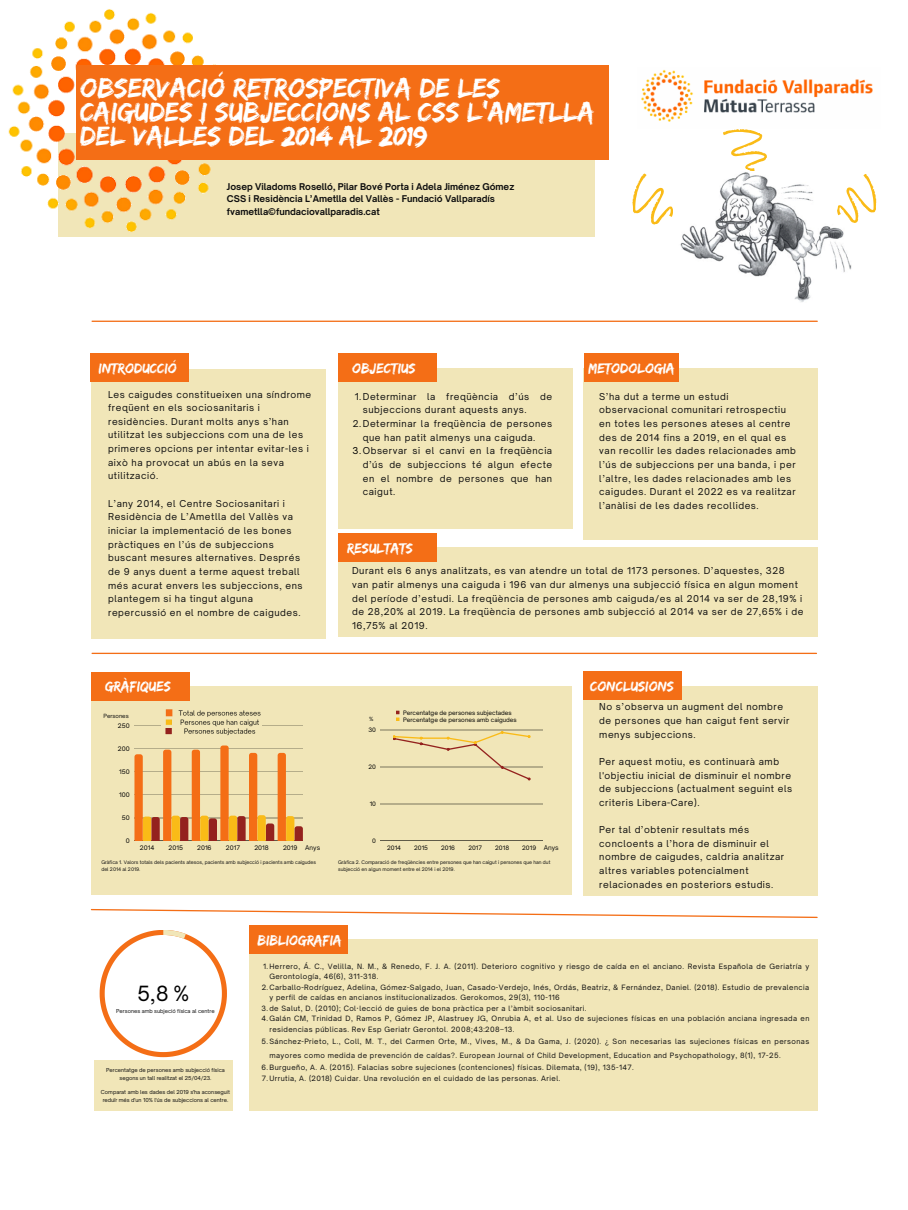
<style>
.page{position:relative;width:908px;height:1210px;background:#fff}
.page>*{position:absolute;margin:0;border:0;box-sizing:border-box;transform-origin:0 0}
.t1{font:28.32px/24.2px "Edo";color:#fff}
.t2{font:20.02px "Open Sauce One";color:#000}
.t3{font:14.7px "Edo";color:#fff}
.t4{font:9.1px/13.6px "Open Sauce One";letter-spacing:.06em;color:#0e0e0e}
.t5{font:700 8.92px "Open Sauce One";color:#0e0e0e}
.t6{font:7px/10.5px "Open Sauce One";letter-spacing:.06em;color:#0e0e0e}
.t7{font:6.3px "Open Sauce One";color:#0e0e0e}
.t8{font:6.05px "Open Sauce One";color:#000}
.t9{font:5.81px "Open Sauce One";color:#000}
.t10{font:5.53px "Open Sauce One";color:#0e0e0e}
.t11{font:5.25px/7.3px "Open Sauce One";color:#0e0e0e;text-align:center}
.t12{font:4.72px/6.6px "Open Sauce One";color:#0e0e0e}
.s1{color:#000}
</style>
<div class="page">
<div style="left:59px;top:134px;width:536px;height:103px;background:#f1e6b8"></div>
<img style="left:8px;top:9px;width:229px;height:225px">
<div style="left:76px;top:66px;width:532px;height:94px;background:#f46e16"></div>
<svg style="left:90px;top:908px;width:728px;height:10px"></svg>
<hr style="left:92px;top:653px;width:724px;height:1px;background:#f46e16">
<div style="left:583px;top:368px;width:234px;height:171px;background:#f1e6b8"></div>
<div style="left:91px;top:369px;width:234px;height:269px;background:#f1e6b8"></div>
<div style="left:91px;top:354px;width:98px;height:28px;background:#f46e16"></div>
<div style="left:338px;top:368px;width:234px;height:161px;background:#f1e6b8"></div>
<div style="left:338px;top:354px;width:98px;height:28px;background:#f46e16"></div>
<div style="left:338px;top:547px;width:479px;height:90px;background:#f1e6b8"></div>
<div style="left:338px;top:533px;width:98px;height:28px;background:#f46e16"></div>
<div style="left:583px;top:354px;width:95px;height:28px;background:#f46e16"></div>
<div style="left:91px;top:686px;width:481px;height:208px;background:#f1e6b8"></div>
<div style="left:583px;top:686px;width:234px;height:209px;background:#f1e6b8"></div>
<svg style="left:723px;top:129px;width:44px;height:42px"></svg>
<svg style="left:499px;top:1110px;width:76px;height:1px"></svg>
<hr style="left:92px;top:321px;width:725px;height:1px;background:#f46e16">
<img style="left:641px;top:70px;width:232px;height:52px">
<img style="left:680px;top:172px;width:172px;height:130px">
<svg style="left:632px;top:173px;width:41px;height:52px"></svg>
<svg style="left:835px;top:172px;width:42px;height:54px"></svg>
<div style="left:249px;top:938px;width:568px;height:172px;background:#f1e6b8"></div>
<hr style="left:134px;top:725px;width:169px;height:1px;background:#000">
<hr style="left:134px;top:841px;width:169px;height:1px;background:#000">
<svg style="left:134px;top:745px;width:169px;height:96px"></svg>
<img style="left:161px;top:709px;width:100px;height:27px">
<svg style="left:396px;top:710px;width:3px;height:11px"></svg>
<hr style="left:380px;top:730px;width:162px;height:1px;background:#000">
<hr style="left:380px;top:767px;width:162px;height:1px;background:#000">
<hr style="left:380px;top:804px;width:162px;height:1px;background:#000">
<hr style="left:380px;top:841px;width:162px;height:1px;background:#000">
<svg style="left:392px;top:731px;width:138px;height:49px"></svg>
<svg style="left:165px;top:728px;width:9px;height:8px"></svg>
<div style="left:249px;top:925px;width:98px;height:29px;background:#f46e16"></div>
<div style="left:91px;top:672px;width:99px;height:28px;background:#f46e16"></div>
<div style="left:583px;top:671px;width:98px;height:29px;background:#f46e16"></div>
<svg style="left:100px;top:930px;width:127px;height:127px"></svg>
<div style="left:94px;top:1059px;width:139px;height:51px;background:#f1e6b8"></div>
<p class="t1" style="left:80px;top:75px;width:516px">OBSERVACIÓ RETROSPECTIVA DE LES<br>CAIGUDES I SUBJECCIONS AL CSS L’AMETLLA<br>DEL VALLÈS DEL 2014 AL 2019</p>
<p class="t5" style="left:227px;top:181px;width:289px">Josep Viladoms Roselló, Pilar Bové Porta i Adela Jiménez Gómez</p>
<p class="t5" style="left:227px;top:193px;width:269px">CSS i Residència L’Ametlla del Vallès - Fundació Vallparadís</p>
<p class="t5" style="left:227px;top:206px;width:154px">fvametlla©fundaciovallparadis.cat</p>
<p class="t3" style="left:99px;top:359px;width:80px">INTRODUCCIÓ</p>
<p class="t3" style="left:352px;top:359px;width:65px">OBJECTIUS</p>
<p class="t3" style="left:588px;top:359px;width:88px">METODOLOGIA</p>
<p class="t4" style="left:108px;top:387px;width:205px">Les caigudes constitueixen una síndrome freqüent en els sociosanitaris i residències. Durant molts anys s’han utilitzat les subjeccions com una de les primeres opcions per intentar evitar-les i això ha provocat un abús en la seva utilització.</p>
<p class="t4" style="left:108px;top:496px;width:196px">L’any 2014, el Centre Sociosanitari i Residència de L’Ametlla del Vallès va iniciar la implementació de les bones pràctiques en l’ús de subjeccions buscant mesures alternatives. Després de 9 anys duent a terme aquest treball més acurat envers les subjeccions, ens plantegem si ha tingut alguna repercussió en el nombre de caigudes.</p>
<p class="t4" style="left:362px;top:389px;width:191px;text-indent:-8px">1.Determinar la freqüència d’ús de subjeccions durant aquests anys.</p>
<p class="t4" style="left:362px;top:417px;width:191px;text-indent:-10px">2.Determinar la freqüència de persones que han patit almenys una caiguda.</p>
<p class="t4" style="left:362px;top:444px;width:191px;text-align:justify;text-indent:-10px"><span class="s1">3.</span>Observar si el canvi en la freqüència d’ús de subjeccions té algun efecte en el nombre de persones que han caigut.</p>
<p class="t3" style="left:347px;top:540px;width:67px">RESULTATS</p>
<p class="t4" style="left:599px;top:389px;width:198px">S’ha dut a terme un estudi observacional comunitari retrospectiu en totes les persones ateses al centre des de 2014 fins a 2019, en el qual es van recollir les dades relacionades amb l’ús de subjeccions per una banda, i per l’altre, les dades relacionades amb les caigudes. Durant el 2022 es va realitzar l’anàlisi de les dades recollides.</p>
<p class="t4" style="left:352px;top:564px;width:453px">Durant els 6 anys analitzats, es van atendre un total de 1173 persones. D’aquestes, 328<br>van patir almenys una caiguda i 196 van dur almenys una subjecció física en algun moment del període d’estudi. La freqüència de persones amb caiguda/es al 2014 va ser de 28,19% i de 28,20% al 2019. La freqüència de persones amb subjecció al 2014 va ser de 27,65% i de 16,75% al 2019.</p>
<p class="t3" style="left:105px;top:678px;width:67px">GRÀFIQUES</p>
<p class="t3" style="left:590px;top:677px;width:85px">CONCLUSIONS</p>
<p class="t10" style="left:103px;top:712px;width:27px">Persones</p>
<p class="t8" style="left:118px;top:722px;width:13px">250</p>
<p class="t8" style="left:118px;top:745px;width:13px">200</p>
<p class="t8" style="left:119px;top:768px;width:12px">150</p>
<p class="t8" style="left:119px;top:791px;width:12px">100</p>
<p class="t8" style="left:122px;top:814px;width:9px">50</p>
<p class="t8" style="left:126px;top:837px;width:5px">0</p>
<p class="t8" style="left:140px;top:844px;width:16px">2014</p>
<p class="t8" style="left:168px;top:844px;width:16px">2015</p>
<p class="t8" style="left:197px;top:844px;width:16px">2016</p>
<p class="t8" style="left:226px;top:844px;width:16px">2017</p>
<p class="t8" style="left:254px;top:844px;width:16px">2018</p>
<p class="t8" style="left:283px;top:844px;width:16px">2019</p>
<p class="t7" style="left:305px;top:843px;width:16px">Anys</p>
<p class="t10" style="left:369px;top:716px;width:6px">%</p>
<p class="t9" style="left:368px;top:726px;width:9px">30</p>
<p class="t9" style="left:368px;top:763px;width:9px">20</p>
<p class="t9" style="left:369px;top:800px;width:8px">10</p>
<p class="t9" style="left:372px;top:837px;width:5px">0</p>
<p class="t9" style="left:403px;top:709px;width:110px">Percentatge de persones subjectades</p>
<p class="t9" style="left:403px;top:716px;width:115px">Percentatge de persones amb caigudes</p>
<p class="t9" style="left:387px;top:844px;width:15px">2014</p>
<p class="t9" style="left:414px;top:844px;width:15px">2015</p>
<p class="t9" style="left:441px;top:844px;width:15px">2016</p>
<p class="t9" style="left:468px;top:844px;width:15px">2017</p>
<p class="t9" style="left:495px;top:844px;width:15px">2018</p>
<p class="t9" style="left:522px;top:844px;width:15px">2019</p>
<p class="t7" style="left:543px;top:843px;width:16px">Anys</p>
<p class="t12" style="left:101px;top:859px;width:216px">Gràfica 1. Valors totals dels pacients atesos, pacients amb subjecció i pacients amb caigudes del 2014 al 2019.</p>
<p class="t12" style="left:338px;top:859px;width:214px">Gràfica 2. Comparació de freqüències entre persones que han caigut i persones que han dut subjecció en algun moment entre el 2014 i el 2019.</p>
<p class="t3" style="left:257px;top:931px;width:86px">BIBLIOGRAFIA</p>
<p class="t4" style="left:599px;top:700px;width:191px">No s’observa un augment del nombre de persones que han caigut fent servir menys subjeccions.</p>
<p class="t4" style="left:599px;top:754px;width:194px">Per aquest motiu, es continuarà amb l'objectiu inicial de disminuir el nombre de subjeccions (actualment seguint els criteris Libera-Care).</p>
<p class="t4" style="left:599px;top:823px;width:186px">Per tal d’obtenir resultats més concloents a l’hora de disminuir el nombre de caigudes, caldria analitzar altres variables potencialment relacionades en posteriors estudis.</p>
<p class="t2" style="left:137px;top:981px;width:54px">5,8 %</p>
<p class="t11" style="left:116px;top:1007px;width:100px">Persones amb subjeció física al centre</p>
<p class="t11" style="left:106px;top:1066px;width:120px">Percentatge de persones amb subjecció física segons un tall realitzat el 25/04/23.</p>
<p class="t11" style="left:101px;top:1088px;width:130px">Comparat amb les dades del 2019 s'ha aconseguit reduïr més d'un 10% l'ús de subjeccions al centre.</p>
<p class="t6" style="left:269px;top:961px;width:541px;text-indent:-6px">1.Herrero, Á. C., Velilla, N. M., &amp; Renedo, F. J. A. (2011). Deterioro cognitivo y riesgo de caída en el anciano. Revista Española de Geriatría y<br>Gerontología, 46(6), 311-318.</p>
<p class="t6" style="left:269px;top:982px;width:541px;text-indent:-8px">2.Carballo-Rodríguez, Adelina, Gómez-Salgado, Juan, Casado-Verdejo, Inés, Ordás, Beatriz, &amp; Fernández, Daniel. (2018). Estudio de prevalencia y perfil de caídas en ancianos institucionalizados. Gerokomos, 29(3), 110-116</p>
<p class="t6" style="left:261px;top:1003px;width:326px">3.de Salut, D. (2010); Col·lecció de guies de bona pràctica per a l’àmbit sociosanitari.</p>
<p class="t6" style="left:269px;top:1013px;width:541px;text-indent:-8px">4.Galán CM, Trinidad D, Ramos P, Gómez JP, Alastruey JG, Onrubia A, et al. Uso de sujeciones físicas en una población anciana ingresada en residencias públicas. Rev Esp Geriatr Gerontol. 2008;43:208–13.</p>
<p class="t6" style="left:269px;top:1034px;width:541px;line-height:13.9px;text-indent:-8px">5.Sánchez-Prieto, L., Coll, M. T., del Carmen Orte, M., Vives, M., &amp; Da Gama, J. (2020). ¿ Son necesarias las sujeciones físicas en personas mayores como medida de prevención de caídas?. European Journal of Child Development, Education and Psychopathology, 8(1), 17-25.</p>
<p class="t6" style="left:261px;top:1062px;width:373px">6.Burgueño, A. A. (2015). Falacias sobre sujeciones (contenciones) físicas. Dilemata, (19), 135-147.</p>
<p class="t6" style="left:262px;top:1072px;width:300px">7.Urrutia, A. (2018) Cuidar. Una revolución en el cuidado de las personas. Ariel.</p>
</div>
